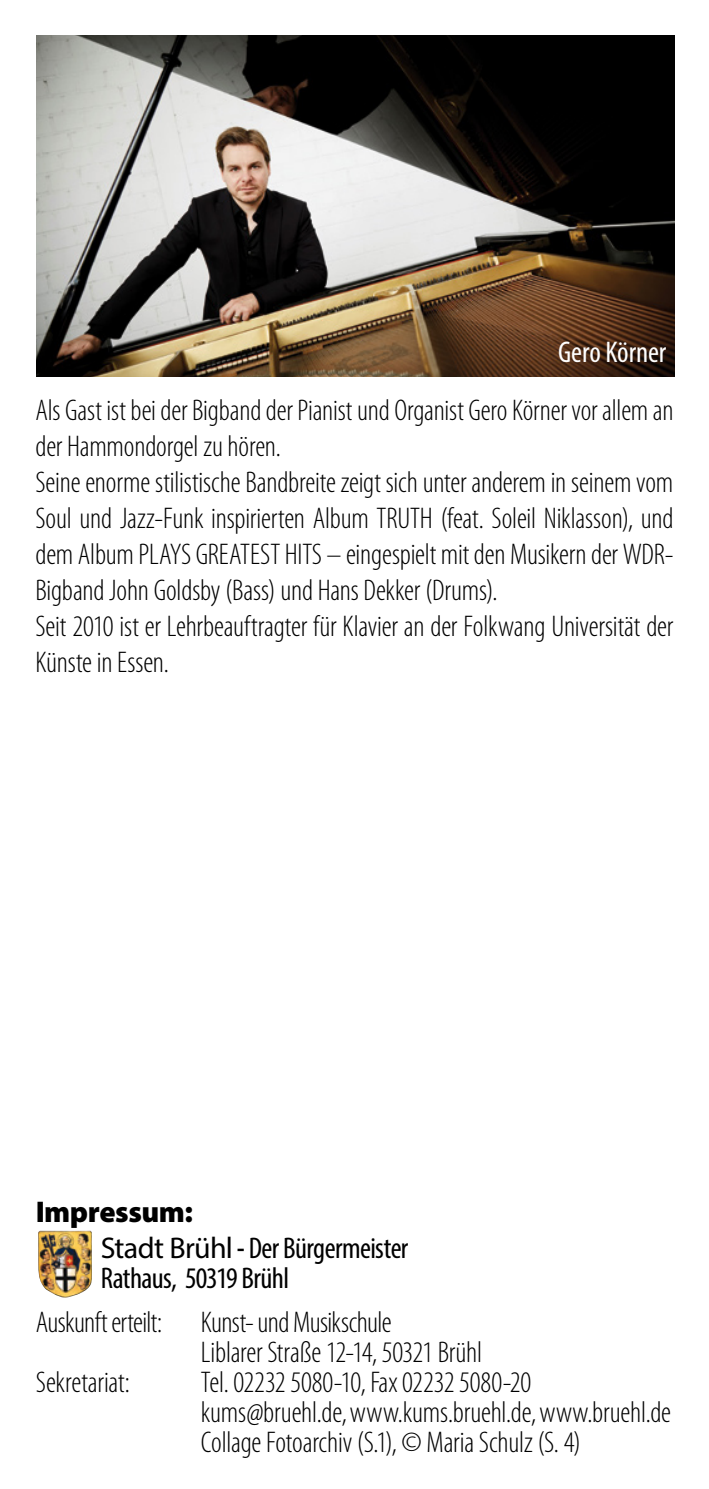
<style>
.page{position:relative;width:709px;height:1489px;background:#fff}
.page>*{position:absolute;margin:0;border:0;box-sizing:border-box;transform-origin:0 0}
.t1{font:300 condensed 30px/36px "Myriad Pro";letter-spacing:-.01em;color:#000}
.t2{font:condensed 30px/36px "Myriad Pro";letter-spacing:-.02em;color:#000}
.t3{font:condensed 30px "Myriad Pro";letter-spacing:-.005em;color:#fff}
.s1{font-weight:900;font-stretch:normal}
.s2{font-stretch:normal}
.s3{font-weight:600}
</style>
<div class="page">
<img style="left:36px;top:35px;width:638px;height:342px">
<img style="left:38px;top:1230px;width:54px;height:68px">
<p class="t3" style="left:558px;top:334px;width:110px">Gero Körner</p>
<p class="t1" style="left:35px;top:391px;width:639px">Als Gast ist bei der Bigband der Pianist und Organist Gero Körner vor allem an der Hammondorgel zu hören.<br>Seine enorme stilistische Bandbreite zeigt sich unter anderem in seinem vom Soul und Jazz-Funk inspirierten Album TRUTH (feat. Soleil Niklasson), und dem Album PLAYS GREATEST HITS – eingespielt mit den Musikern der WDR-Bigband John Goldsby (Bass) und Hans Dekker (Drums).<br>Seit 2010 ist er Lehrbeauftragter für Klavier an der Folkwang Universität der Künste in Essen.</p>
<p class="t2" style="left:101px;top:1193px;width:309px;text-indent:-65px"><span class="s1">Impressum:<br></span><span class="s2">Stadt Brühl</span><span class="s3">-</span> Der Bürgermeister</p>
<p class="t2" style="left:101px;top:1259px;width:190px">Rathaus, 50319 Brühl</p>
<p class="t1" style="left:36px;top:1303px;width:128px">Auskunft erteilt:</p>
<p class="t1" style="left:201px;top:1306px;width:283px;line-height:30px">Kunst- und Musikschule<br>Liblarer Straße 12-14, 50321 Brühl</p>
<p class="t1" style="left:36px;top:1363px;width:96px">Sekretariat:</p>
<p class="t1" style="left:201px;top:1366px;width:472px;line-height:30px">Tel. 02232 5080-10, Fax 02232 5080-20 kums@bruehl.de, www.kums.bruehl.de, www.bruehl.de<br>Collage Fotoarchiv (S.1), © Maria Schulz (S. 4)</p>
</div>
